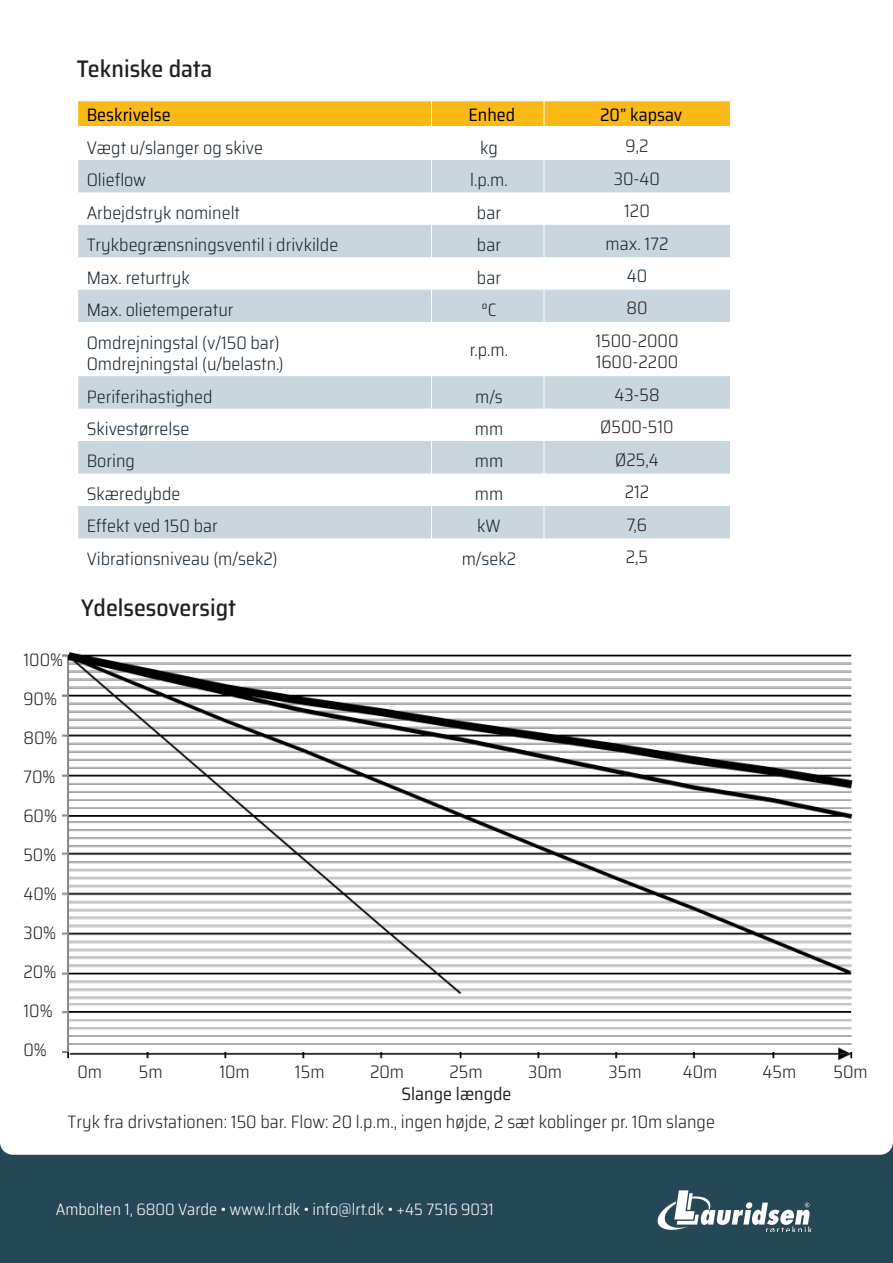
<style>
.page{position:relative;width:893px;height:1263px;background:#254756}
.page>*{position:absolute;margin:0;border:0;box-sizing:border-box;transform-origin:0 0}
.t1{font:500 semi-condensed 24px "Saira";color:#231f20}
.Paragraph_black{font:300 semi-condensed 18px "Saira";color:#16242e}
.Dimensioner{font:300 semi-condensed 18px "Saira";color:#231f20}
.Paragraph_black-2{font:semi-condensed 18px "Saira";color:#000}
.Dimensioner-2{font:300 semi-condensed 18px "Saira";color:#16242e}
.t2{font:semi-condensed 18px "Saira";color:#231f20}
.t3{font:300 semi-condensed 16.5px "Saira";color:#fff}
</style>
<div class="page">
<div style="left:0;top:0;width:893px;height:1155px;background:#fff"></div>
<svg style="left:658px;top:1190px;width:154px;height:42px"></svg>
<svg style="left:78px;top:160px;width:652px;height:378px;background:#e3e9ee"></svg>
<hr style="left:431px;top:128px;width:1px;height:32px;background:#fff">
<hr style="left:544px;top:128px;width:1px;height:32px;background:#fff">
<hr style="left:431px;top:160px;width:1px;height:32px;background:#fff">
<hr style="left:544px;top:160px;width:1px;height:32px;background:#fff">
<hr style="left:431px;top:192px;width:1px;height:33px;background:#fff">
<hr style="left:544px;top:192px;width:1px;height:33px;background:#fff">
<hr style="left:431px;top:225px;width:1px;height:32px;background:#fff">
<hr style="left:544px;top:225px;width:1px;height:32px;background:#fff">
<hr style="left:431px;top:257px;width:1px;height:33px;background:#fff">
<hr style="left:544px;top:257px;width:1px;height:33px;background:#fff">
<hr style="left:431px;top:290px;width:1px;height:32px;background:#fff">
<hr style="left:544px;top:290px;width:1px;height:32px;background:#fff">
<hr style="left:431px;top:322px;width:1px;height:54px;background:#fff">
<hr style="left:544px;top:322px;width:1px;height:54px;background:#fff">
<hr style="left:431px;top:376px;width:1px;height:33px;background:#fff">
<hr style="left:544px;top:376px;width:1px;height:33px;background:#fff">
<hr style="left:431px;top:409px;width:1px;height:32px;background:#fff">
<hr style="left:544px;top:409px;width:1px;height:32px;background:#fff">
<hr style="left:431px;top:441px;width:1px;height:32px;background:#fff">
<hr style="left:544px;top:441px;width:1px;height:32px;background:#fff">
<hr style="left:431px;top:473px;width:1px;height:33px;background:#fff">
<hr style="left:544px;top:473px;width:1px;height:33px;background:#fff">
<hr style="left:431px;top:506px;width:1px;height:32px;background:#fff">
<hr style="left:544px;top:506px;width:1px;height:32px;background:#fff">
<hr style="left:431px;top:538px;width:1px;height:33px;background:#fff">
<hr style="left:544px;top:538px;width:1px;height:33px;background:#fff">
<div style="left:78px;top:101px;width:652px;height:25px;background:#fab915"></div>
<hr style="left:78px;top:126px;width:353px;height:2px;background:#fff">
<hr style="left:431px;top:126px;width:113px;height:2px;background:#fff">
<hr style="left:544px;top:126px;width:186px;height:2px;background:#fff">
<img style="left:63px;top:653px;width:789px;height:406px">
<p class="t1" style="left:77px;top:50px;width:137px">Tekniske data</p>
<p class="Paragraph_black-2" style="left:87px;top:101px;width:86px">Beskrivelse</p>
<p class="Paragraph_black-2" style="left:469px;top:101px;width:48px">Enhed</p>
<p class="Paragraph_black-2" style="left:600px;top:101px;width:84px">20” kapsav</p>
<p class="Paragraph_black" style="left:87px;top:134px;width:178px">Vægt u/slanger og skive</p>
<p class="Paragraph_black" style="left:480px;top:134px;width:19px">kg</p>
<p class="Dimensioner-2" style="left:625px;top:133px;width:24px">9,2</p>
<p class="Paragraph_black" style="left:87px;top:167px;width:61px">Olieflow</p>
<p class="Paragraph_black" style="left:470px;top:167px;width:39px">l.p.m.</p>
<p class="Dimensioner-2" style="left:614px;top:165px;width:48px">30-40</p>
<p class="Paragraph_black" style="left:87px;top:199px;width:155px">Arbejdstryk nominelt</p>
<p class="Paragraph_black" style="left:477px;top:199px;width:26px">bar</p>
<p class="Dimensioner-2" style="left:624px;top:197px;width:27px">120</p>
<p class="Paragraph_black" style="left:87px;top:232px;width:253px">Trykbegrænsningsventil i drivkilde</p>
<p class="Paragraph_black" style="left:477px;top:232px;width:26px">bar</p>
<p class="Dimensioner-2" style="left:606px;top:230px;width:64px">max. 172</p>
<p class="Paragraph_black" style="left:87px;top:264px;width:105px">Max. returtryk</p>
<p class="Paragraph_black" style="left:477px;top:264px;width:26px">bar</p>
<p class="Dimensioner-2" style="left:627px;top:262px;width:22px">40</p>
<p class="Paragraph_black" style="left:87px;top:297px;width:148px">Max. olietemperatur</p>
<p class="Dimensioner" style="left:481px;top:297px;width:17px">°C</p>
<p class="Dimensioner" style="left:626px;top:295px;width:23px">80</p>
<p class="Paragraph_black" style="left:87px;top:329px;width:194px">Omdrejningstal (v/150 bar)</p>
<p class="Paragraph_black" style="left:87px;top:351px;width:198px">Omdrejningstal (u/belastn.)</p>
<p class="Dimensioner" style="left:595px;top:327px;width:85px">1500-2000</p>
<p class="Dimensioner" style="left:596px;top:348px;width:84px">1600-2200</p>
<p class="Paragraph_black" style="left:470px;top:336px;width:40px">r.p.m.</p>
<p class="Paragraph_black" style="left:87px;top:383px;width:127px">Periferihastighed</p>
<p class="Dimensioner-2" style="left:475px;top:383px;width:29px">m/s</p>
<p class="Dimensioner" style="left:614px;top:381px;width:47px">43-58</p>
<p class="Paragraph_black" style="left:87px;top:415px;width:104px">Skivestørrelse</p>
<p class="Paragraph_black" style="left:475px;top:415px;width:30px">mm</p>
<p class="Dimensioner" style="left:600px;top:414px;width:75px">Ø500-510</p>
<p class="Paragraph_black" style="left:87px;top:448px;width:50px">Boring</p>
<p class="Paragraph_black" style="left:475px;top:448px;width:30px">mm</p>
<p class="Dimensioner" style="left:615px;top:446px;width:45px">Ø25,4</p>
<p class="Paragraph_black" style="left:87px;top:480px;width:95px">Skæredybde</p>
<p class="Paragraph_black" style="left:475px;top:480px;width:30px">mm</p>
<p class="Dimensioner" style="left:625px;top:479px;width:26px">212</p>
<p class="Paragraph_black" style="left:87px;top:513px;width:133px">Effekt ved 150 bar</p>
<p class="Paragraph_black" style="left:477px;top:513px;width:25px">kW</p>
<p class="Dimensioner" style="left:627px;top:511px;width:22px">7,6</p>
<p class="Paragraph_black" style="left:87px;top:545px;width:192px">Vibrationsniveau (m/sek2)</p>
<p class="Paragraph_black" style="left:462px;top:545px;width:56px">m/sek2</p>
<p class="Dimensioner" style="left:626px;top:543px;width:24px">2,5</p>
<p class="Dimensioner" style="left:23px;top:647px;width:41px">100%</p>
<p class="Dimensioner" style="left:23px;top:686px;width:35px">90%</p>
<p class="Dimensioner" style="left:23px;top:725px;width:36px">80%</p>
<p class="Dimensioner" style="left:23px;top:764px;width:34px">70%</p>
<p class="Dimensioner" style="left:23px;top:803px;width:35px">60%</p>
<p class="Dimensioner" style="left:23px;top:842px;width:34px">50%</p>
<p class="Dimensioner" style="left:23px;top:881px;width:35px">40%</p>
<p class="Dimensioner" style="left:23px;top:920px;width:34px">30%</p>
<p class="Dimensioner" style="left:23px;top:959px;width:34px">20%</p>
<p class="Dimensioner" style="left:23px;top:998px;width:31px">10%</p>
<p class="Dimensioner" style="left:23px;top:1037px;width:25px">0%</p>
<p class="t1" style="left:81px;top:589px;width:157px">Ydelsesoversigt</p>
<p class="Dimensioner" style="left:77px;top:1058px;width:26px">0m</p>
<p class="Dimensioner" style="left:139px;top:1058px;width:25px">5m</p>
<p class="Dimensioner" style="left:219px;top:1058px;width:32px">10m</p>
<p class="Dimensioner" style="left:295px;top:1058px;width:31px">15m</p>
<p class="Dimensioner" style="left:370px;top:1058px;width:36px">20m</p>
<p class="Dimensioner" style="left:449px;top:1058px;width:35px">25m</p>
<p class="Dimensioner" style="left:528px;top:1058px;width:35px">30m</p>
<p class="Dimensioner" style="left:609px;top:1058px;width:35px">35m</p>
<p class="Dimensioner" style="left:683px;top:1058px;width:36px">40m</p>
<p class="Dimensioner" style="left:763px;top:1058px;width:35px">45m</p>
<p class="Dimensioner" style="left:833px;top:1058px;width:36px">50m</p>
<p class="t2" style="left:401px;top:1080px;width:112px">Slange længde</p>
<p class="Dimensioner" style="left:68px;top:1109px;width:649px">Tryk fra drivstationen: 150 bar. Flow: 20 l.p.m., ingen højde, 2 sæt koblinger pr. 10m slange</p>
<p class="t3" style="left:56px;top:1197px;width:439px">Ambolten 1, 6800 Varde • www.lrt.dk • info@lrt.dk • +45 7516 9031</p>
</div>
